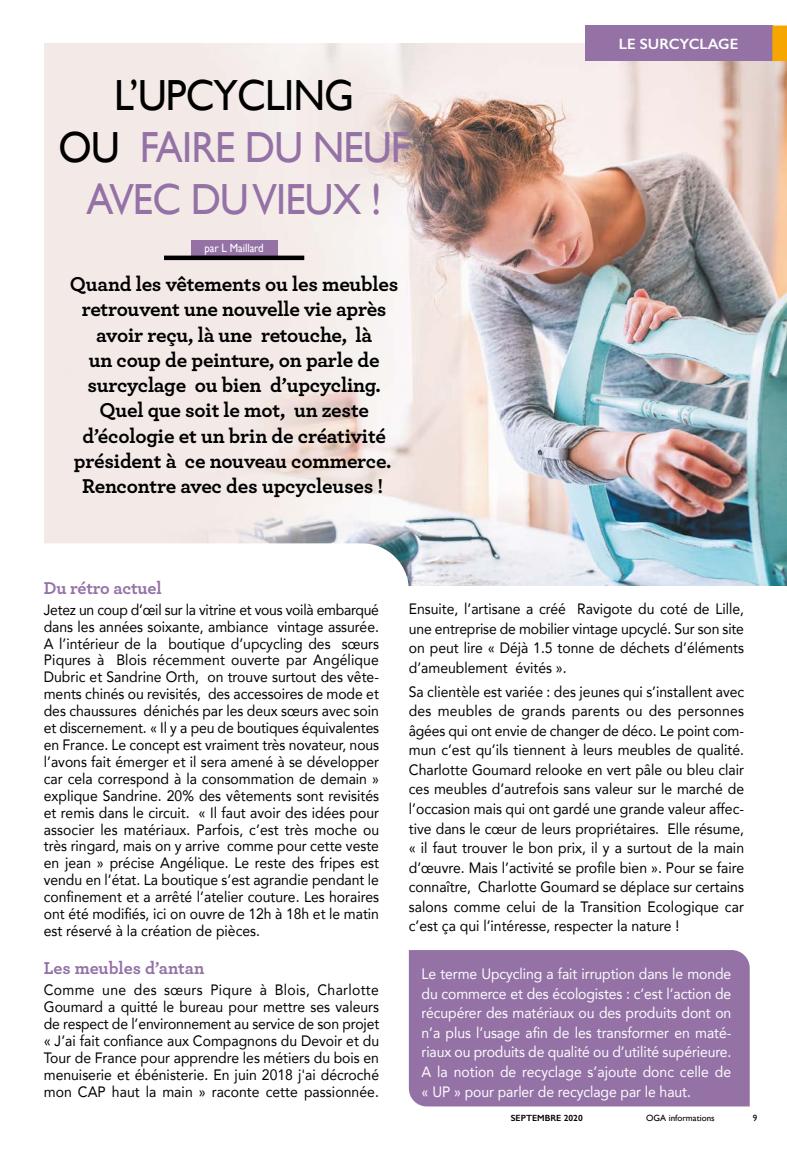
<style>
.page{position:relative;width:787px;height:1149px;background:#fff}
.page>*{position:absolute;margin:0;border:0;box-sizing:border-box;transform-origin:0 0}
.t1{font:43.5px/52.2px "Gill Sans";letter-spacing:-.02em;color:#9472a6;text-align:center;scale:.93 1}
.t2{font:700 21px/25.2px "Archer";letter-spacing:-.01em;color:#000;text-align:center}
.t3{font:700 18px "Archer";letter-spacing:-.005em;color:#9472a6}
.t4{font:15px/17px "Avenir";color:#000;text-align:justify;scale:.93 1}
.t5{font:15px/19.5px "Avenir";letter-spacing:-.005em;color:#fff;text-align:justify;scale:.93 1}
.t6{font:600 15px "Gill Sans";color:#fff}
.t7{font:12px "Gill Sans";letter-spacing:-.005em;color:#fff;scale:.9 1}
.t8{font:9px "Gill Sans";color:#000}
.t9{font:600 9px "Gill Sans";color:#000}
.s1{color:#000}
</style>
<div class="page">
<img style="left:44px;top:44px;width:743px;height:541px">
<svg style="left:44px;top:543px;width:365px;height:43px"></svg>
<div style="left:585px;top:26px;width:187px;height:35px;background:#9472a6"></div>
<div style="left:409px;top:950px;width:340px;height:156px;background:#9472a6"></div>
<div style="left:191px;top:240px;width:86px;height:15px;background:#9472a6"></div>
<svg style="left:772px;top:26px;width:15px;height:35px"></svg>
<div style="left:164px;top:255px;width:140px;height:5px;background:#000"></div>
<h1 class="t1" style="left:59px;top:68px;width:379px"><span class="s1">L’UPCYCLING<br>OU</span> FAIRE DU NEUF<br>AVEC DU VIEUX !</h1>
<p class="t7" style="left:204px;top:240px;width:67px">par L Maillard</p>
<p class="t2" style="left:70px;top:270px;width:330px">Quand les vêtements ou les meubles retrouvent une nouvelle vie après avoir reçu, là une retouche, là<br>un coup de peinture, on parle de surcyclage ou bien d’upcycling.<br>Quel que soit le mot, un zeste d’écologie et un brin de créativité président à ce nouveau commerce.<br>Rencontre avec des upcycleuses !</p>
<p class="t6" style="left:619px;top:35px;width:121px">LE SURCYCLAGE</p>
<p class="t3" style="left:44px;top:573px;width:119px">Du rétro actuel</p>
<p class="t4" style="left:44px;top:600px;width:362px">Jetez un coup d’œil sur la vitrine et vous voilà embarqué dans les années soixante, ambiance vintage assurée.<br>A l’intérieur de la boutique d’upcycling des sœurs Piqures à Blois récemment ouverte par Angélique Dubric et Sandrine Orth, on trouve surtout des vête&shy;ments chinés ou revisités, des accessoires de mode et des chaussures dénichés par les deux sœurs avec soin et discernement. « Il y a peu de boutiques équivalentes en France. Le concept est vraiment très novateur, nous l’avons fait émerger et il sera amené à se développer car cela correspond à la consommation de demain » explique Sandrine. 20% des vêtements sont revisités et remis dans le circuit. « Il faut avoir des idées pour associer les matériaux. Parfois, c’est très moche ou très ringard, mais on y arrive comme pour cette veste en jean » précise Angélique. Le reste des fripes est vendu en l’état. La boutique s’est agrandie pendant le confinement et a arrêté l’atelier couture. Les horaires ont été modifiés, ici on ouvre de 12h à 18h et le matin est réservé à la création de pièces.</p>
<p class="t3" style="left:44px;top:953px;width:162px">Les meubles d’antan</p>
<p class="t4" style="left:44px;top:980px;width:362px">Comme une des sœurs Piqure à Blois, Charlotte Goumard a quitté le bureau pour mettre ses valeurs de respect de l’environnement au service de son projet « J’ai fait confiance aux Compagnons du Devoir et du Tour de France pour apprendre les métiers du bois en menuiserie et ébénisterie. En juin 2018 j'ai décroché mon CAP haut la main » raconte cette passionnée.</p>
<p class="t4" style="left:409px;top:598px;width:362px;line-height:19.5px">Ensuite, l’artisane a créé Ravigote du coté de Lille, une entreprise de mobilier vintage upcyclé. Sur son site on peut lire « Déjà 1.5 tonne de déchets d’éléments d’ameublement évités ».</p>
<p class="t4" style="left:409px;top:681px;width:362px;line-height:19.5px">Sa clientèle est variée : des jeunes qui s’installent avec des meubles de grands parents ou des personnes âgées qui ont envie de changer de déco. Le point com&shy;mun c’est qu’ils tiennent à leurs meubles de qualité.<br>Charlotte Goumard relooke en vert pâle ou bleu clair ces meubles d’autrefois sans valeur sur le marché de l’occasion mais qui ont gardé une grande valeur affec&shy;tive dans le cœur de leurs propriétaires. Elle résume, « il faut trouver le bon prix, il y a surtout de la main d’œuvre. Mais l’activité se profile bien ». Pour se faire connaître, Charlotte Goumard se déplace sur certains salons comme celui de la Transition Ecologique car c’est ça qui l’intéresse, respecter la nature !</p>
<p class="t5" style="left:421px;top:963px;width:334px">Le terme Upcycling a fait irruption dans le monde du commerce et des écologistes : c’est l’action de récupérer des matériaux ou des produits dont on n’a plus l’usage afin de les transformer en maté&shy;riaux ou produits de qualité ou d’utilité supérieure.<br>A la notion de recyclage s’ajoute donc celle de « UP » pour parler de recyclage par le haut.</p>
<p class="t9" style="left:511px;top:1112px;width:73px">SEPTEMBRE 2020</p>
<p class="t8" style="left:646px;top:1112px;width:70px">OGA informations</p>
<p class="t8" style="left:752px;top:1112px;width:6px">9</p>
</div>
